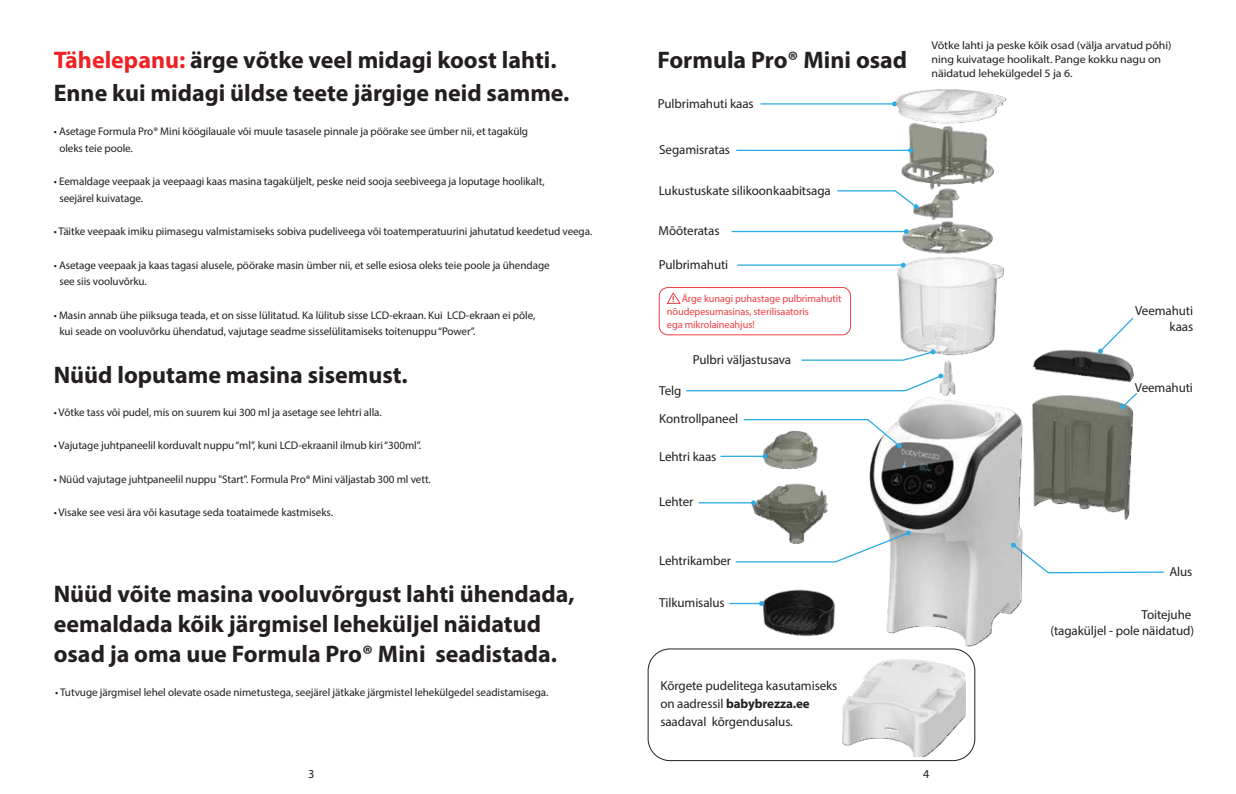
<style>
.page{position:relative;width:1236px;height:794px;background:#fff}
.page>*{position:absolute;margin:0;border:0;box-sizing:border-box;transform-origin:0 0}
.t1{font:700 24px/30px "Myriad Pro";color:#231f20}
.t2{font:13px/16.1px "Myriad Pro";letter-spacing:-.005em;color:#231f20;text-align:right}
.t3{font:12.2px "Myriad Pro";color:#231f20}
.t4{font:11.1px/16.7px "Myriad Pro";letter-spacing:-.005em;color:#231f20}
.t5{font:11.1px/13.8px "Myriad Pro";letter-spacing:-.005em;color:#231f20;scale:1.07 1}
.t6{font:10.3px/13.2px "Myriad Pro";letter-spacing:-.005em;color:#ef3f43}
.s1{color:#ee2224}
.s2{font-weight:700}
</style>
<div class="page">
<img style="left:749px;top:89px;width:385px;height:563px">
<hr style="left:732px;top:231px;width:174px;height:1px;background:#2bace3">
<svg style="left:904px;top:229px;width:5px;height:5px"></svg>
<hr style="left:738px;top:264px;width:165px;height:2px;background:#2bace3">
<svg style="left:901px;top:263px;width:5px;height:4px"></svg>
<svg style="left:1120px;top:392px;width:17px;height:17px"></svg>
<svg style="left:1011px;top:542px;width:153px;height:32px"></svg>
<hr style="left:721px;top:455px;width:44px;height:2px;background:#2bace3">
<svg style="left:762px;top:454px;width:5px;height:5px"></svg>
<hr style="left:699px;top:502px;width:55px;height:1px;background:#2bace3">
<svg style="left:751px;top:500px;width:5px;height:5px"></svg>
<hr style="left:730px;top:603px;width:32px;height:1px;background:#2bace3">
<svg style="left:759px;top:601px;width:5px;height:5px"></svg>
<svg style="left:801px;top:349px;width:135px;height:12px"></svg>
<svg style="left:735px;top:530px;width:176px;height:33px"></svg>
<svg style="left:686px;top:373px;width:257px;height:19px"></svg>
<svg style="left:743px;top:418px;width:159px;height:30px"></svg>
<svg style="left:836px;top:189px;width:83px;height:20px"></svg>
<hr style="left:737px;top:150px;width:174px;height:1px;background:#2bace3">
<svg style="left:908px;top:148px;width:5px;height:5px"></svg>
<hr style="left:761px;top:103px;width:134px;height:2px;background:#2bace3">
<svg style="left:892px;top:101px;width:5px;height:5px"></svg>
<svg style="left:1098px;top:317px;width:36px;height:37px"></svg>
<img style="left:843px;top:659px;width:123px;height:97px">
<svg style="left:658px;top:287px;width:193px;height:49px"></svg>
<div style="left:648px;top:648px;width:327px;height:113px;border:1px solid #231f20;border-radius:22px"></div>
<h1 class="t1" style="left:54px;top:44px;width:517px;line-height:33px"><span class="s1">Tähelepanu:</span> ärge võtke veel midagi koost lahti.<br>Enne kui midagi üldse teete järgige neid samme.</h1>
<p class="t4" style="left:59px;top:124px;width:470px;text-indent:-6px">• Asetage Formula Pro® Mini köögilauale või muule tasasele pinnale ja pöörake see ümber nii, et tagakülg oleks teie poole.</p>
<p class="t4" style="left:59px;top:174px;width:487px;text-indent:-6px">• Eemaldage veepaak ja veepaagi kaas masina tagaküljelt, peske neid sooja seebiveega ja loputage hoolikalt, seejärel kuivatage.</p>
<p class="t4" style="left:54px;top:224px;width:540px">• Täitke veepaak imiku piimasegu valmistamiseks sobiva pudeliveega või toatemperatuurini jahutatud keedetud veega.</p>
<p class="t4" style="left:59px;top:257px;width:492px;text-indent:-6px">• Asetage veepaak ja kaas tagasi alusele, pöörake masin ümber nii, et selle esiosa oleks teie poole ja ühendage see siis vooluvõrku.</p>
<p class="t4" style="left:59px;top:307px;width:477px;text-indent:-6px">• Masin annab ühe piiksuga teada, et on sisse lülitatud. Ka lülitub sisse LCD-ekraan. Kui LCD-ekraan ei põle, kui seade on vooluvõrku ühendatud, vajutage seadme sisselülitamiseks toitenuppu “Power”.</p>
<h1 class="t1" style="left:54px;top:361px;width:356px">Nüüd loputame masina sisemust.</h1>
<p class="t4" style="left:54px;top:404px;width:330px">• Võtke tass või pudel, mis on suurem kui 300 ml ja asetage see lehtri alla.</p>
<p class="t4" style="left:54px;top:437px;width:369px">• Vajutage juhtpaneelil korduvalt nuppu “ml”, kuni LCD-ekraanil ilmub kiri “300ml”.</p>
<p class="t4" style="left:54px;top:471px;width:379px">• Nüüd vajutage juhtpaneelil nuppu "Start". Formula Pro® Mini väljastab 300 ml vett.</p>
<p class="t4" style="left:54px;top:504px;width:281px">• Visake see vesi ära või kasutage seda toataimede kastmiseks.</p>
<h1 class="t1" style="left:54px;top:579px;width:522px">Nüüd võite masina vooluvõrgust lahti ühendada, eemaldada kõik järgmisel leheküljel näidatud osad ja oma uue Formula Pro® Mini seadistada.</h1>
<p class="t4" style="left:55px;top:685px;width:495px">• Tutvuge järgmisel lehel olevate osade nimetustega, seejärel jätkake järgmistel lehekülgedel seadistamisega.</p>
<h1 class="t1" style="left:657px;top:45px;width:251px">Formula Pro® Mini osad</h1>
<p class="t5" style="left:932px;top:39px;width:226px">Võtke lahti ja peske kõik osad (välja arvatud põhi) ning kuivatage hoolikalt. Pange kokku nagu on näidatud lehekülgedel 5 ja 6.</p>
<p class="t2" style="left:658px;top:96px;width:97px">Pulbrimahuti kaas</p>
<p class="t2" style="left:659px;top:142px;width:72px">Segamisratas</p>
<p class="t2" style="left:659px;top:183px;width:174px">Lukustuskate silikoonkaabitsaga</p>
<p class="t2" style="left:659px;top:223px;width:62px">Mõõteratas</p>
<p class="t2" style="left:659px;top:257px;width:71px">Pulbrimahuti</p>
<p class="t6" style="left:667px;top:292px;width:176px;text-indent:15px">Ärge kunagi puhastage pulbrimahutit nõudepesumasinas, sterilisaatoris<br>ega mikrolaineahjus!</p>
<p class="t2" style="left:659px;top:383px;width:24px">Telg</p>
<p class="t2" style="left:693px;top:352px;width:100px">Pulbri väljastusava</p>
<p class="t2" style="left:659px;top:411px;width:80px">Kontrollpaneel</p>
<p class="t2" style="left:659px;top:448px;width:59px">Lehtri kaas</p>
<p class="t2" style="left:659px;top:494px;width:36px">Lehter</p>
<p class="t2" style="left:659px;top:553px;width:73px">Lehtrikamber</p>
<p class="t2" style="left:659px;top:594px;width:67px">Tilkumisalus</p>
<p class="t2" style="left:660px;top:677px;width:178px;line-height:18.1px;text-align:left">Kõrgete pudelitega kasutamiseks on aadressil <span class="s2">babybrezza.ee </span>saadaval kõrgendusalus.</p>
<p class="t2" style="left:1135px;top:303px;width:60px">Veemahuti kaas</p>
<p class="t2" style="left:1135px;top:380px;width:60px">Veemahuti</p>
<p class="t2" style="left:1169px;top:564px;width:25px">Alus</p>
<p class="t2" style="left:1050px;top:606px;width:145px">Toitejuhe<br>(tagaküljel - pole näidatud)</p>
<p class="t3" style="left:308px;top:768px;width:8px">3</p>
<p class="t3" style="left:923px;top:768px;width:8px">4</p>
</div>
